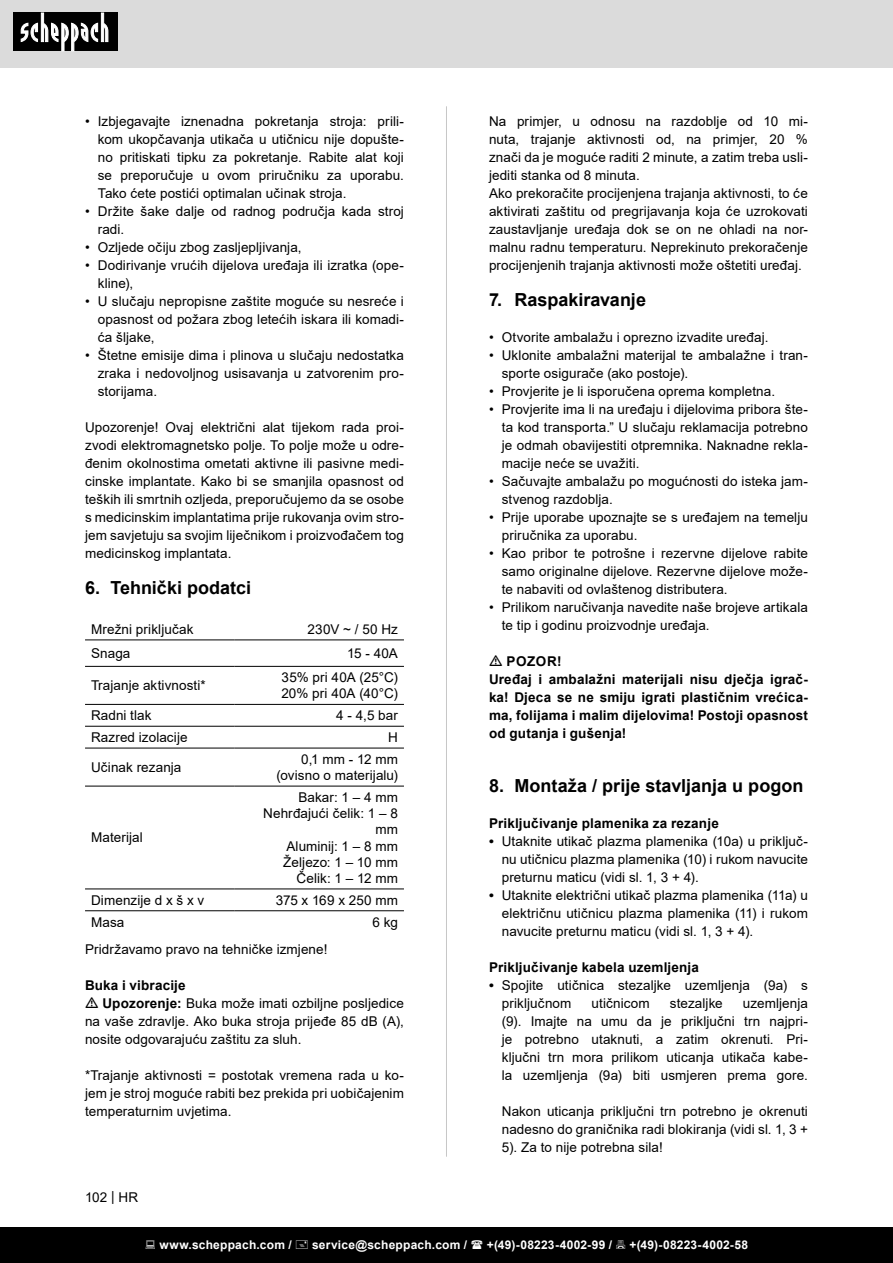
<style>
.page{position:relative;width:893px;height:1263px;background:#fff}
.page>*{position:absolute;margin:0;border:0;box-sizing:border-box;transform-origin:0 0}
.t1{font:700 18px "Arial";color:#000}
.Aufzählung_Punkt{font:13.5px/18px "Arial";letter-spacing:.005em;color:#000;text-align:justify}
.Basiseinstellung{font:13.5px/18px "Arial";letter-spacing:.005em;color:#000;text-align:justify}
.Basistext_in_Tabelle{font:13.5px/16.2px "Arial";letter-spacing:.005em;color:#000;text-align:right}
.Grundtext_Bold{font:700 13.5px/18px "Arial";letter-spacing:.01em;color:#000;text-align:justify}
.Grundtext_TT{font:700 13.5px "Arial";letter-spacing:.015em;color:#000}
.t2{font:700 12px "Arial";letter-spacing:.02em;color:#fff}
.s1{font-weight:700}
</style>
<div class="page">
<div style="left:0;top:0;width:893px;height:67px;background:#dbdbdb"></div>
<div style="left:0;top:1227px;width:893px;height:36px;background:#000"></div>
<div style="left:13px;top:13px;width:105px;height:38px;background:#000"></div>
<svg style="left:21px;top:13px;width:87px;height:38px"></svg>
<hr style="left:446px;top:106px;width:1px;height:1051px;background:#c7c7c7">
<hr style="left:85px;top:640px;width:150px;height:1px;background:#000">
<hr style="left:235px;top:640px;width:169px;height:1px;background:#000">
<hr style="left:85px;top:666px;width:150px;height:1px;background:#000">
<hr style="left:235px;top:666px;width:169px;height:1px;background:#000">
<hr style="left:85px;top:704px;width:150px;height:1px;background:#000">
<hr style="left:235px;top:704px;width:169px;height:1px;background:#000">
<hr style="left:85px;top:726px;width:150px;height:1px;background:#000">
<hr style="left:235px;top:726px;width:169px;height:1px;background:#000">
<hr style="left:85px;top:748px;width:150px;height:1px;background:#000">
<hr style="left:235px;top:748px;width:169px;height:1px;background:#000">
<hr style="left:85px;top:786px;width:150px;height:1px;background:#000">
<hr style="left:235px;top:786px;width:169px;height:1px;background:#000">
<hr style="left:85px;top:889px;width:150px;height:1px;background:#000">
<hr style="left:235px;top:889px;width:169px;height:1px;background:#000">
<hr style="left:85px;top:910px;width:150px;height:1px;background:#000">
<hr style="left:235px;top:910px;width:169px;height:1px;background:#000">
<p class="Aufzählung_Punkt" style="left:98px;top:112px;width:308px;text-indent:-13px">• Izbjegavajte iznenadna pokretanja stroja: prili&shy;kom ukopčavanja utikača u utičnicu nije dopušte&shy;no pritiskati tipku za pokretanje. Rabite alat koji se preporučuje u ovom priručniku za uporabu.<br>Tako ćete postići optimalan učinak stroja.</p>
<p class="Aufzählung_Punkt" style="left:98px;top:202px;width:308px;text-indent:-13px">• Držite šake dalje od radnog područja kada stroj radi.</p>
<p class="Aufzählung_Punkt" style="left:85px;top:238px;width:218px">• Ozljede očiju zbog zasljepljivanja,</p>
<p class="Aufzählung_Punkt" style="left:98px;top:256px;width:308px;text-indent:-13px">• Dodirivanje vrućih dijelova uređaja ili izratka (ope&shy;kline),</p>
<p class="Aufzählung_Punkt" style="left:98px;top:292px;width:308px;text-indent:-13px">• U slučaju nepropisne zaštite moguće su nesreće i opasnost od požara zbog letećih iskara ili komadi&shy;ća šljake,</p>
<p class="Aufzählung_Punkt" style="left:98px;top:346px;width:308px;text-indent:-13px">• Štetne emisije dima i plinova u slučaju nedostatka zraka i nedovoljnog usisavanja u zatvorenim pro&shy;storijama.</p>
<p class="Aufzählung_Punkt" style="left:85px;top:418px;width:320px">Upozorenje! Ovaj električni alat tijekom rada proi&shy;zvodi elektromagnetsko polje. To polje može u odre&shy;đenim okolnostima ometati aktivne ili pasivne medi&shy;cinske implantate. Kako bi se smanjila opasnost od teških ili smrtnih ozljeda, preporučujemo da se osobe s medicinskim implantatima prije rukovanja ovim stro&shy;jem savjetuju sa svojim liječnikom i proizvođačem tog medicinskog implantata.</p>
<p class="t1" style="left:85px;top:575px;width:168px">6. Tehnički podatci</p>
<p class="Basistext_in_Tabelle" style="left:91px;top:621px;width:104px">Mrežni priključak</p>
<p class="Basistext_in_Tabelle" style="left:308px;top:621px;width:92px">230V ~ / 50 Hz</p>
<p class="Basistext_in_Tabelle" style="left:91px;top:645px;width:41px">Snaga</p>
<p class="Basistext_in_Tabelle" style="left:347px;top:645px;width:52px">15 - 40A</p>
<p class="Basistext_in_Tabelle" style="left:91px;top:677px;width:116px">Trajanje aktivnosti*</p>
<p class="Basistext_in_Tabelle" style="left:282px;top:669px;width:118px">35% pri 40A (25°C)</p>
<p class="Basistext_in_Tabelle" style="left:281px;top:685px;width:118px">20% pri 40A (40°C)</p>
<p class="Basistext_in_Tabelle" style="left:91px;top:707px;width:62px">Radni tlak</p>
<p class="Basistext_in_Tabelle" style="left:336px;top:707px;width:63px">4 - 4,5 bar</p>
<p class="Basistext_in_Tabelle" style="left:91px;top:729px;width:98px">Razred izolacije</p>
<p class="Basistext_in_Tabelle" style="left:388px;top:729px;width:11px">H</p>
<p class="Basistext_in_Tabelle" style="left:91px;top:759px;width:92px">Učinak rezanja</p>
<p class="Basistext_in_Tabelle" style="left:301px;top:751px;width:98px">0,1 mm - 12 mm</p>
<p class="Basistext_in_Tabelle" style="left:276px;top:767px;width:123px">(ovisno o materijalu)</p>
<p class="Basistext_in_Tabelle" style="left:91px;top:829px;width:53px">Materijal</p>
<p class="Basistext_in_Tabelle" style="left:298px;top:789px;width:101px">Bakar: 1 – 4 mm</p>
<p class="Basistext_in_Tabelle" style="left:263px;top:805px;width:136px">Nehrđajući čelik: 1 – 8 mm</p>
<p class="Basistext_in_Tabelle" style="left:286px;top:837px;width:113px">Aluminij: 1 – 8 mm</p>
<p class="Basistext_in_Tabelle" style="left:283px;top:854px;width:116px">Željezo: 1 – 10 mm</p>
<p class="Basistext_in_Tabelle" style="left:297px;top:870px;width:103px">Čelik: 1 – 12 mm</p>
<p class="Basistext_in_Tabelle" style="left:91px;top:892px;width:115px">Dimenzije d x š x v</p>
<p class="Basistext_in_Tabelle" style="left:276px;top:892px;width:124px">375 x 169 x 250 mm</p>
<p class="Basistext_in_Tabelle" style="left:91px;top:914px;width:35px">Masa</p>
<p class="Basistext_in_Tabelle" style="left:373px;top:914px;width:27px">6 kg</p>
<p class="Basiseinstellung" style="left:85px;top:940px;width:244px">Pridržavamo pravo na tehničke izmjene!</p>
<p class="Grundtext_Bold" style="left:85px;top:976px;width:102px">Buka i vibracije</p>
<p class="Basiseinstellung" style="left:85px;top:994px;width:320px;text-indent:17px"><span class="s1">Upozorenje:</span> Buka može imati ozbiljne posljedice na vaše zdravlje. Ako buka stroja prijeđe 85 dB (A), nosite odgovarajuću zaštitu za sluh.</p>
<p class="Basiseinstellung" style="left:85px;top:1066px;width:320px">*Trajanje aktivnosti = postotak vremena rada u ko&shy;jem je stroj moguće rabiti bez prekida pri uobičajenim temperaturnim uvjetima.</p>
<p class="Aufzählung_Punkt" style="left:85px;top:1188px;width:55px">102 | HR</p>
<p class="Basiseinstellung" style="left:489px;top:112px;width:320px">Na primjer, u odnosu na razdoblje od 10 mi&shy;nuta, trajanje aktivnosti od, na primjer, 20 % znači da je moguće raditi 2 minute, a zatim treba usli&shy;jediti stanka od 8 minuta.</p>
<p class="Basiseinstellung" style="left:489px;top:184px;width:320px">Ako prekoračite procijenjena trajanja aktivnosti, to će aktivirati zaštitu od pregrijavanja koja će uzrokovati zaustavljanje uređaja dok se on ne ohladi na nor&shy;malnu radnu temperaturu. Neprekinuto prekoračenje procijenjenih trajanja aktivnosti može oštetiti uređaj.</p>
<p class="t1" style="left:489px;top:287px;width:159px">7. Raspakiravanje</p>
<p class="Aufzählung_Punkt" style="left:489px;top:328px;width:281px">• Otvorite ambalažu i oprezno izvadite uređaj.</p>
<p class="Aufzählung_Punkt" style="left:502px;top:346px;width:308px;text-indent:-13px">• Uklonite ambalažni materijal te ambalažne i tran&shy;sporte osigurače (ako postoje).</p>
<p class="Aufzählung_Punkt" style="left:489px;top:382px;width:288px">• Provjerite je li isporučena oprema kompletna.</p>
<p class="Aufzählung_Punkt" style="left:502px;top:400px;width:308px;text-indent:-13px">• Provjerite ima li na uređaju i dijelovima pribora šte&shy;ta kod transporta.” U slučaju reklamacija potrebno je odmah obavijestiti otpremnika. Naknadne rekla&shy;macije neće se uvažiti.</p>
<p class="Aufzählung_Punkt" style="left:502px;top:472px;width:308px;text-indent:-13px">• Sačuvajte ambalažu po mogućnosti do isteka jam&shy;stvenog razdoblja.</p>
<p class="Aufzählung_Punkt" style="left:502px;top:508px;width:308px;text-indent:-13px">• Prije uporabe upoznajte se s uređajem na temelju priručnika za uporabu.</p>
<p class="Aufzählung_Punkt" style="left:502px;top:544px;width:308px;text-indent:-13px">• Kao pribor te potrošne i rezervne dijelove rabite samo originalne dijelove. Rezervne dijelove može&shy;te nabaviti od ovlaštenog distributera.</p>
<p class="Aufzählung_Punkt" style="left:502px;top:598px;width:308px;text-indent:-13px">• Prilikom naručivanja navedite naše brojeve artikala te tip i godinu proizvodnje uređaja.</p>
<p class="Grundtext_TT" style="left:506px;top:652px;width:57px">POZOR!</p>
<p class="Grundtext_Bold" style="left:489px;top:670px;width:320px">Uređaj i ambalažni materijali nisu dječja igrač&shy;ka! Djeca se ne smiju igrati plastičnim vrećica&shy;ma, folijama i malim dijelovima! Postoji opasnost od gutanja i gušenja!</p>
<p class="t1" style="left:489px;top:773px;width:316px">8. Montaža / prije stavljanja u pogon</p>
<p class="Grundtext_TT" style="left:489px;top:814px;width:231px">Priključivanje plamenika za rezanje</p>
<p class="Aufzählung_Punkt" style="left:502px;top:832px;width:308px;text-indent:-13px"><span class="s1">•</span> Utaknite utikač plazma plamenika (10a) u priključ&shy;nu utičnicu plazma plamenika (10) i rukom navucite preturnu maticu (vidi sl. 1, 3 + 4).</p>
<p class="Aufzählung_Punkt" style="left:502px;top:886px;width:308px;text-indent:-13px"><span class="s1">•</span> Utaknite električni utikač plazma plamenika (11a) u električnu utičnicu plazma plamenika (11) i rukom navucite preturnu maticu (vidi sl. 1, 3 + 4).</p>
<p class="Grundtext_TT" style="left:489px;top:958px;width:212px">Priključivanje kabela uzemljenja</p>
<p class="Aufzählung_Punkt" style="left:502px;top:976px;width:308px;text-indent:-13px"><span class="s1">•</span> Spojite utičnica stezaljke uzemljenja (9a) s priključnom</p>
<p class="Aufzählung_Punkt" style="left:592px;top:994px;width:60px">utičnicom</p>
<p class="Aufzählung_Punkt" style="left:670px;top:994px;width:54px">stezaljke</p>
<p class="Aufzählung_Punkt" style="left:502px;top:994px;width:308px;text-indent:241px">uzemljenja (9). Imajte na umu da je priključni trn najpri&shy;je potrebno utaknuti, a zatim okrenuti. Pri&shy;ključni trn mora prilikom uticanja utikača kabe&shy;la uzemljenja (9a) biti usmjeren prema gore.</p>
<p class="Aufzählung_Punkt" style="left:502px;top:1102px;width:308px">Nakon uticanja priključni trn potrebno je okrenuti nadesno do graničnika radi blokiranja (vidi sl. 1, 3 + 5). Za to nije potrebna sila!</p>
<p class="t2" style="left:159px;top:1236px;width:134px">www.scheppach.com /</p>
<p class="t2" style="left:312px;top:1236px;width:157px">service@scheppach.com /</p>
<p class="t2" style="left:487px;top:1236px;width:127px">+(49)-08223-4002-99 /</p>
<p class="t2" style="left:629px;top:1236px;width:120px">+(49)-08223-4002-58</p>
</div>
